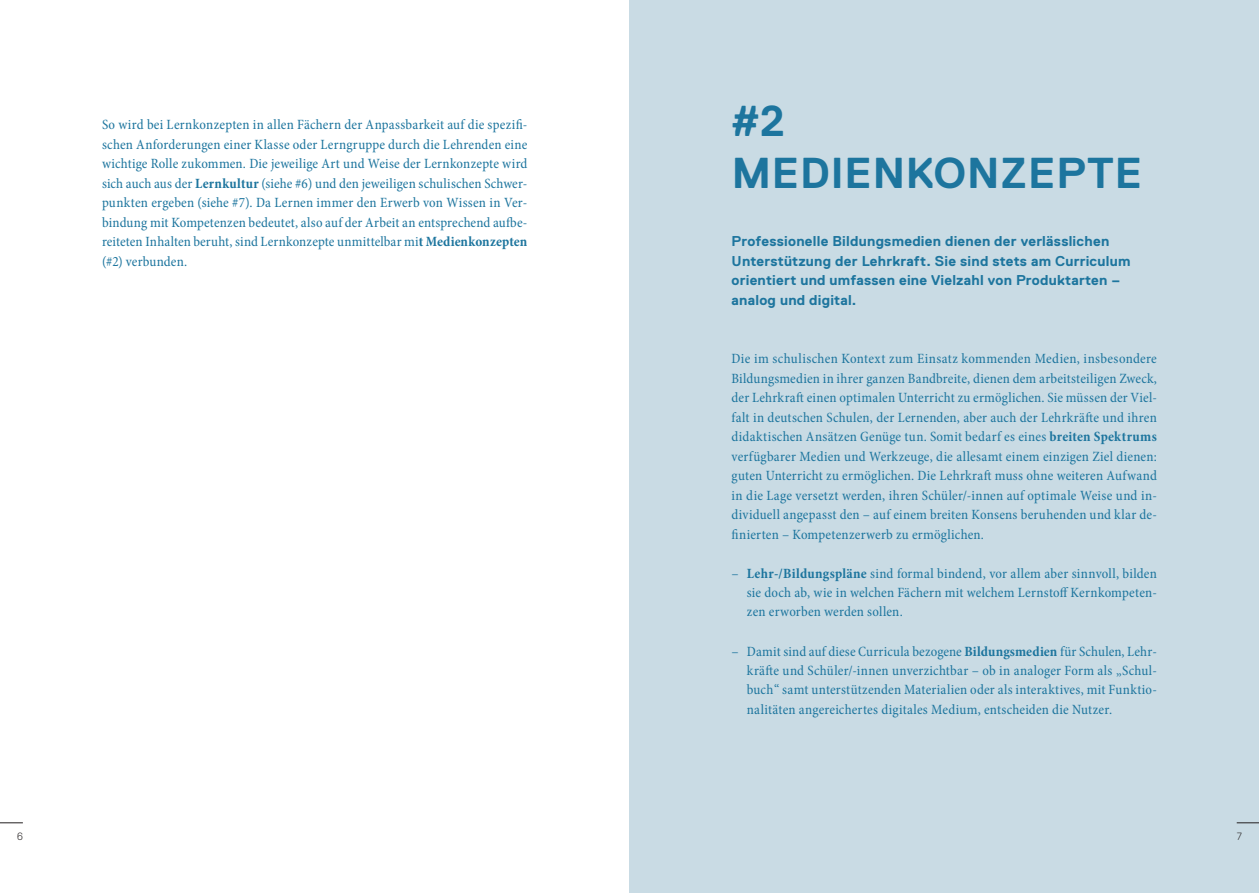
<style>
.page{position:relative;width:1259px;height:893px;background:#fff}
.page>*{position:absolute;margin:0;border:0;box-sizing:border-box;transform-origin:0 0}
.t1{font:700 43.2px/51.9px "Replica Pro";letter-spacing:.02em;color:#1d759e}
.t2{font:condensed 14.25px/19.5px "Minion Pro";letter-spacing:.015em;color:#1d759e;text-align:justify}
.t3{font:700 14.25px/19.5px "Replica Pro";letter-spacing:.015em;color:#1d759e}
.t4{font:300 10.5px "Replica Pro";color:#231f20}
.s1{font-weight:700}
</style>
<div class="page">
<div style="left:629px;top:0;width:630px;height:893px;background:#c9dbe4"></div>
<svg style="left:1236px;top:822px;width:23px;height:1px"></svg>
<svg style="left:0;top:822px;width:23px;height:1px"></svg>
<p class="t2" style="left:102px;top:115px;width:427px">So wird bei Lernkonzepten in allen Fächern der Anpassbarkeit auf die spezifi&shy;schen Anforderungen einer Klasse oder Lerngruppe durch die Lehrenden eine wichtige Rolle zukommen. Die jeweilige Art und Weise der Lernkonzepte wird sich auch aus der <span class="s1">Lernkultur</span> (siehe #6) und den jeweiligen schulischen Schwer&shy;punkten ergeben (siehe #7). Da Lernen immer den Erwerb von Wissen in Ver&shy;bindung mit Kompetenzen bedeutet, also auf der Arbeit an entsprechend aufbe&shy;reiteten Inhalten beruht, sind Lernkonzepte unmittelbar mi<span class="s1">t Medienkonzepten </span>(#2) verbunden.</p>
<h1 class="t1" style="left:731px;top:95px;width:412px">#2<br>MEDIENKONZEPTE</h1>
<p class="t3" style="left:731px;top:231px;width:400px">Professionelle Bildungsmedien dienen der verlässlichen Unterstützung der Lehrkraft. Sie sind stets am Curriculum orientiert und umfassen eine Vielzahl von Produktarten – analog und digital.</p>
<p class="t2" style="left:731px;top:349px;width:427px">Die im schulischen Kontext zum Einsatz kommenden Medien, insbesondere Bildungsmedien in ihrer ganzen Bandbreite, dienen dem arbeitsteiligen Zweck, der Lehrkraft einen optimalen Unterricht zu ermöglichen. Sie müssen der Viel&shy;falt in deutschen Schulen, der Lernenden, aber auch der Lehrkräfte und ihren didaktischen Ansätzen Genüge tun. Somit bedarf es eines <span class="s1">breiten Spektrums </span>verfügbarer Medien und Werkzeuge, die allesamt einem einzigen Ziel dienen: guten Unterricht zu ermöglichen. Die Lehrkraft muss ohne weiteren Aufwand in die Lage versetzt werden, ihren Schüler/-innen auf optimale Weise und in&shy;dividuell angepasst den – auf einem breiten Konsens beruhenden und klar de&shy;finierten – Kompetenzerwerb zu ermöglichen.</p>
<p class="t2" style="left:747px;top:563px;width:411px;text-indent:-15px">– <span class="s1">Lehr-/Bildungspläne</span> sind formal bindend, vor allem aber sinnvoll, bilden sie doch ab, wie in welchen Fächern mit welchem Lernstoff Kernkompeten&shy;zen erworben werden sollen.</p>
<p class="t2" style="left:747px;top:641px;width:411px;text-indent:-15px">– Damit sind auf diese Curricula bezogene <span class="s1">Bildungsmedien</span> für Schulen, Lehr&shy;kräfte und Schüler/-innen unverzichtbar – ob in analoger Form als „Schul&shy;buch“ samt unterstützenden Materialien oder als interaktives, mit Funktio&shy;nalitäten angereichertes digitales Medium, entscheiden die Nutzer.</p>
<p class="t4" style="left:17px;top:830px;width:7px">6</p>
<p class="t4" style="left:1236px;top:830px;width:7px">7</p>
</div>
